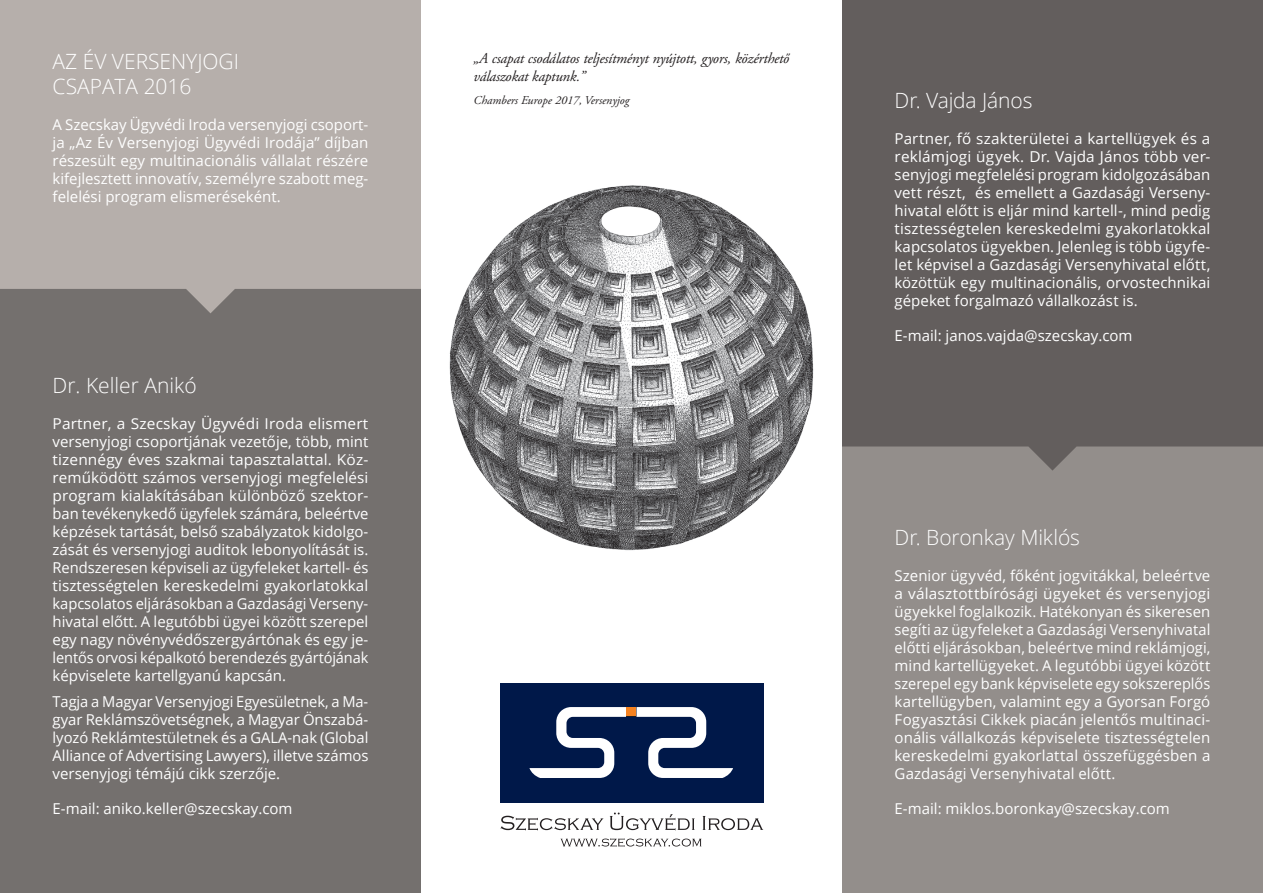
<style>
.page{position:relative;width:1263px;height:893px;background:#fff}
.page>*{position:absolute;margin:0;border:0;box-sizing:border-box;transform-origin:0 0}
.t1{font:300 21px/25.2px "Open Sans";color:#fff}
.t2{font:15px/18px "Open Sans";color:#fff;text-align:justify}
.t3{font:italic 15px/18px "Adobe Garamond Pro";letter-spacing:-.015em;color:#231f20}
.t4{font:italic 12px "Adobe Garamond Pro";color:#231f20}
</style>
<div class="page">
<div style="left:842px;top:446px;width:421px;height:447px;background:#938e8b"></div>
<div style="left:842px;top:0;width:421px;height:471px;background:#635e5d"></div>
<div style="left:0;top:288px;width:421px;height:605px;background:#74706e"></div>
<svg style="left:0;top:0;width:421px;height:313px;background:#b1aaa6"></svg>
<img style="left:449px;top:185px;width:365px;height:366px">
<div style="left:500px;top:683px;width:264px;height:119px;background:#001849"></div>
<svg style="left:529px;top:707px;width:204px;height:71px"></svg>
<div style="left:627px;top:708px;width:9px;height:8px;background:#f58220"></div>
<svg style="left:500px;top:812px;width:263px;height:18px"></svg>
<svg style="left:560px;top:838px;width:141px;height:9px"></svg>
<h1 class="t1" style="left:53px;top:48px;width:188px">AZ ÉV VERSENYJOGI<br>CSAPATA 2016</h1>
<p class="t2" style="left:53px;top:115px;width:317px">A Szecskay Ügyvédi Iroda versenyjogi csoport&shy;ja „Az Év Versenyjogi Ügyvédi Irodája” díjban részesült egy multinacionális vállalat részére kifejlesztett innovatív, személyre szabott meg&shy;felelési program elismeréseként.</p>
<h1 class="t1" style="left:53px;top:372px;width:146px">Dr. Keller Anikó</h1>
<p class="t2" style="left:53px;top:414px;width:317px">Partner, a Szecskay Ügyvédi Iroda elismert versenyjogi csoportjának vezetője, több, mint tizennégy éves szakmai tapasztalattal. Köz&shy;reműködött számos versenyjogi megfelelési program kialakításában különböző szektor&shy;ban tevékenykedő ügyfelek számára, beleértve képzések tartását, belső szabályzatok kidolgo&shy;zását és versenyjogi auditok lebonyolítását is.<br>Rendszeresen képviseli az ügyfeleket kartell- és tisztességtelen kereskedelmi gyakorlatokkal kapcsolatos eljárásokban a Gazdasági Verseny&shy;hivatal előtt. A legutóbbi ügyei között szerepel egy nagy növényvédőszergyártónak és egy je&shy;lentős orvosi képalkotó berendezés gyártójának képviselete kartellgyanú kapcsán.</p>
<p class="t2" style="left:53px;top:692px;width:317px">Tagja a Magyar Versenyjogi Egyesületnek, a Ma&shy;gyar Reklámszövetségnek, a Magyar Önszabá&shy;lyozó Reklámtestületnek és a GALA-nak (Global Alliance of Advertising Lawyers), illetve számos versenyjogi témájú cikk szerzője.</p>
<p class="t2" style="left:53px;top:799px;width:241px">E-mail: aniko.keller@szecskay.com</p>
<p class="t3" style="left:474px;top:51px;width:317px">„A csapat csodálatos teljesítményt nyújtott, gyors, közérthető válaszokat kaptunk.”</p>
<p class="t4" style="left:474px;top:96px;width:157px">Chambers Europe 2017, Versenyjog</p>
<h1 class="t1" style="left:895px;top:88px;width:139px">Dr. Vajda János</h1>
<p class="t2" style="left:895px;top:130px;width:317px">Partner, fő szakterületei a kartellügyek és a reklámjogi ügyek. Dr. Vajda János több ver&shy;senyjogi megfelelési program kidolgozásában vett részt, és emellett a Gazdasági Verseny&shy;hivatal előtt is eljár mind kartell-, mind pedig tisztességtelen kereskedelmi gyakorlatokkal kapcsolatos ügyekben. Jelenleg is több ügyfe&shy;let képvisel a Gazdasági Versenyhivatal előtt, közöttük egy multinacionális, orvostechnikai gépeket forgalmazó vállalkozást is.</p>
<p class="t2" style="left:895px;top:327px;width:239px">E-mail: janos.vajda@szecskay.com</p>
<h1 class="t1" style="left:895px;top:524px;width:187px">Dr. Boronkay Miklós</h1>
<p class="t2" style="left:895px;top:566px;width:317px">Szenior ügyvéd, főként jogvitákkal, beleértve a választottbírósági ügyeket és versenyjogi ügyekkel foglalkozik. Hatékonyan és sikeresen segíti az ügyfeleket a Gazdasági Versenyhivatal előtti eljárásokban, beleértve mind reklámjogi, mind kartellügyeket. A legutóbbi ügyei között szerepel egy bank képviselete egy sokszereplős kartellügyben, valamint egy a Gyorsan Forgó Fogyasztási Cikkek piacán jelentős multinaci&shy;onális vállalkozás képviselete tisztességtelen kereskedelmi gyakorlattal összefüggésben a Gazdasági Versenyhivatal előtt.</p>
<p class="t2" style="left:895px;top:799px;width:277px">E-mail: miklos.boronkay@szecskay.com</p>
</div>
